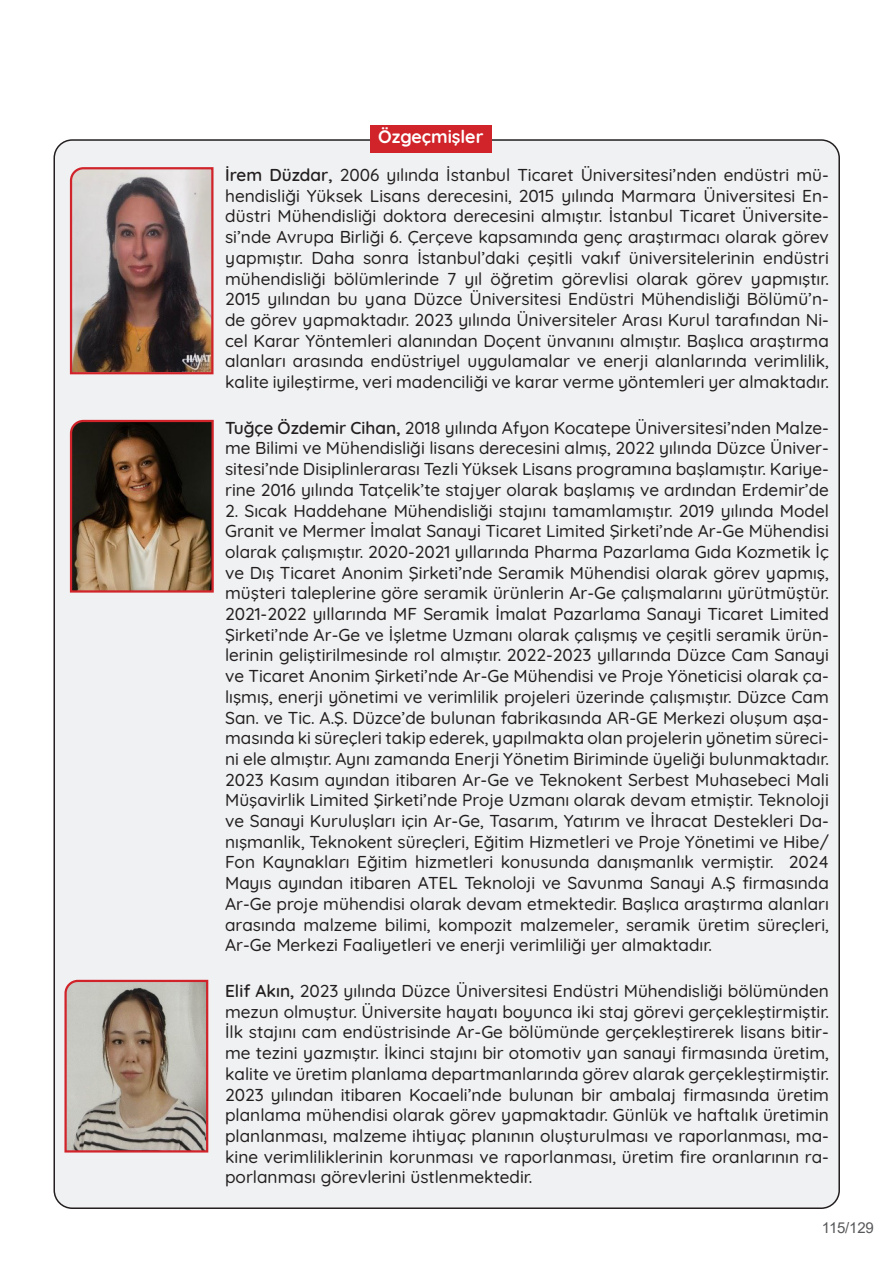
<style>
.page{position:relative;width:893px;height:1263px;background:#fff}
.page>*{position:absolute;margin:0;border:0;box-sizing:border-box;transform-origin:0 0}
.t1{font:700 18px "Quicksand";color:#fff}
.t2{font:500 17.25px/20.7px "Quicksand";color:#231f20;text-align:justify}
.t3{font:15px "Arial";letter-spacing:-.015em;color:#57585a}
.s1{font-weight:600}
</style>
<div class="page">
<div style="left:54px;top:140px;width:785px;height:1068px;background:#f0f1f2;border-radius:18px"></div>
<img style="left:69px;top:167px;width:145px;height:208px">
<div style="left:370px;top:125px;width:121px;height:28px;background:#d1232a"></div>
<img style="left:69px;top:419px;width:145px;height:174px">
<svg style="left:64px;top:979px;width:145px;height:174px;background:#ac9a8f"></svg>
<p class="t1" style="left:378px;top:123px;width:107px">Özgeçmişler</p>
<p class="t2" style="left:225px;top:163px;width:605px"><span class="s1">İrem Düzdar,</span> 2006 yılında İstanbul Ticaret Üniversitesi’nden endüstri mü&shy;hendisliği Yüksek Lisans derecesini, 2015 yılında Marmara Üniversitesi En&shy;düstri Mühendisliği doktora derecesini almıştır. İstanbul Ticaret Üniversite&shy;si’nde Avrupa Birliği 6. Çerçeve kapsamında genç araştırmacı olarak görev yapmıştır. Daha sonra İstanbul’daki çeşitli vakıf üniversitelerinin endüstri mühendisliği bölümlerinde 7 yıl öğretim görevlisi olarak görev yapmıştır.<br>2015 yılından bu yana Düzce Üniversitesi Endüstri Mühendisliği Bölümü’n&shy;de görev yapmaktadır. 2023 yılında Üniversiteler Arası Kurul tarafından Ni&shy;cel Karar Yöntemleri alanından Doçent ünvanını almıştır. Başlıca araştırma alanları arasında endüstriyel uygulamalar ve enerji alanlarında verimlilik, kalite iyileştirme, veri madenciliği ve karar verme yöntemleri yer almaktadır.</p>
<p class="t2" style="left:225px;top:415px;width:605px"><span class="s1">Tuğçe Özdemir Cihan,</span> 2018 yılında Afyon Kocatepe Üniversitesi’nden Malze&shy;me Bilimi ve Mühendisliği lisans derecesini almış, 2022 yılında Düzce Üniver&shy;sitesi’nde Disiplinlerarası Tezli Yüksek Lisans programına başlamıştır. Kariye&shy;rine 2016 yılında Tatçelik’te stajyer olarak başlamış ve ardından Erdemir’de</p>
<p class="t2" style="left:225px;top:498px;width:605px">2. Sıcak Haddehane Mühendisliği stajını tamamlamıştır. 2019 yılında Model Granit ve Mermer İmalat Sanayi Ticaret Limited Şirketi’nde Ar-Ge Mühendisi olarak çalışmıştır. 2020-2021 yıllarında Pharma Pazarlama Gıda Kozmetik İç ve Dış Ticaret Anonim Şirketi’nde Seramik Mühendisi olarak görev yapmış, müşteri taleplerine göre seramik ürünlerin Ar-Ge çalışmalarını yürütmüştür.<br>2021-2022 yıllarında MF Seramik İmalat Pazarlama Sanayi Ticaret Limited Şirketi’nde Ar-Ge ve İşletme Uzmanı olarak çalışmış ve çeşitli seramik ürün&shy;lerinin geliştirilmesinde rol almıştır. 2022-2023 yıllarında Düzce Cam Sanayi ve Ticaret Anonim Şirketi’nde Ar-Ge Mühendisi ve Proje Yöneticisi olarak ça&shy;lışmış, enerji yönetimi ve verimlilik projeleri üzerinde çalışmıştır. Düzce Cam San. ve Tic. A.Ş. Düzce’de bulunan fabrikasında AR-GE Merkezi oluşum aşa&shy;masında ki süreçleri takip ederek, yapılmakta olan projelerin yönetim süreci&shy;ni ele almıştır. Aynı zamanda Enerji Yönetim Biriminde üyeliği bulunmaktadır.<br>2023 Kasım ayından itibaren Ar-Ge ve Teknokent Serbest Muhasebeci Mali Müşavirlik Limited Şirketi’nde Proje Uzmanı olarak devam etmiştir. Teknoloji ve Sanayi Kuruluşları için Ar-Ge, Tasarım, Yatırım ve İhracat Destekleri Da&shy;nışmanlik, Teknokent süreçleri, Eğitim Hizmetleri ve Proje Yönetimi ve Hibe/ Fon Kaynakları Eğitim hizmetleri konusunda danışmanlık vermiştir. 2024<br>Mayıs ayından itibaren ATEL Teknoloji ve Savunma Sanayi A.Ş firmasında Ar-Ge proje mühendisi olarak devam etmektedir. Başlıca araştırma alanları arasında malzeme bilimi, kompozit malzemeler, seramik üretim süreçleri, Ar-Ge Merkezi Faaliyetleri ve enerji verimliliği yer almaktadır.</p>
<p class="t2" style="left:225px;top:979px;width:605px"><span class="s1">Elif Akın,</span> 2023 yılında Düzce Üniversitesi Endüstri Mühendisliği bölümünden mezun olmuştur. Üniversite hayatı boyunca iki staj görevi gerçekleştirmiştir.<br>İlk stajını cam endüstrisinde Ar-Ge bölümünde gerçekleştirerek lisans bitir&shy;me tezini yazmıştır. İkinci stajını bir otomotiv yan sanayi firmasında üretim, kalite ve üretim planlama departmanlarında görev alarak gerçekleştirmiştir.<br>2023 yılından itibaren Kocaeli’nde bulunan bir ambalaj firmasında üretim planlama mühendisi olarak görev yapmaktadır. Günlük ve haftalık üretimin planlanması, malzeme ihtiyaç planının oluşturulması ve raporlanması, ma&shy;kine verimliliklerinin korunması ve raporlanması, üretim fire oranlarının ra&shy;porlanması görevlerini üstlenmektedir.</p>
<p class="t3" style="left:822px;top:1217px;width:53px">115/129</p>
</div>
